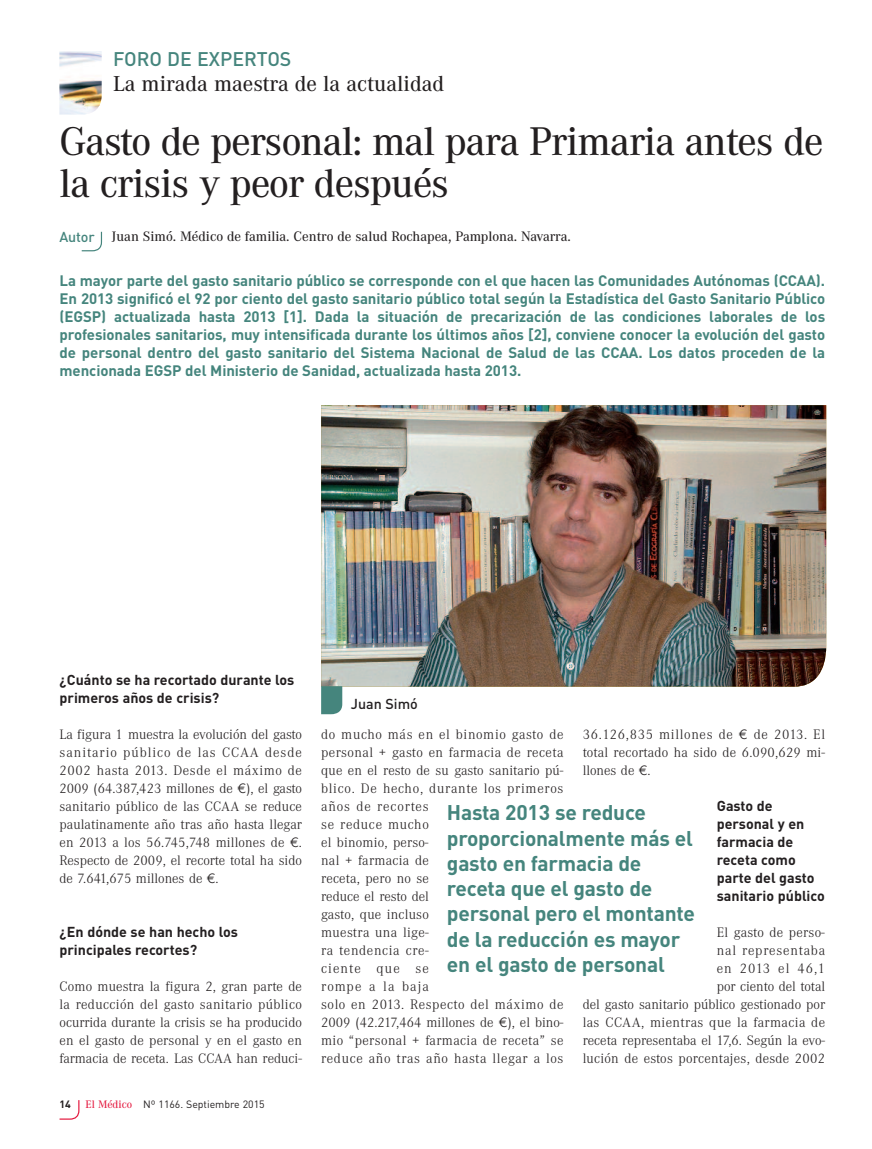
<style>
.page{position:relative;width:872px;height:1149px;background:#fff}
.page>*{position:absolute;margin:0;border:0;box-sizing:border-box;transform-origin:0 0}
.t1{font:500 41.55px/42px "Corporate A";letter-spacing:-.02em;color:#231f20}
.t2{font:500 22.5px "Corporate A";color:#231f20}
.t3{font:700 21px/25.2px "DIN";letter-spacing:-.01em;color:#45857d}
.t4{font:500 19.5px "DIN";color:#45857d}
.t5{font:700 15px/18px "DIN";letter-spacing:-.005em;color:#45857d;text-align:justify}
.t6{font:300 14.25px/18px "Corporate A";letter-spacing:.015em;color:#231f20;text-align:justify}
.t7{font:700 14.25px/18px "DIN";color:#231f20}
.t8{font:500 14.25px "Corporate A";color:#231f20}
.t9{font:500 14.25px "DIN";color:#231f20}
.t10{font:10.5px "DIN";color:#231f20}
.t11{font:700 10.5px "DIN";color:#231f20}
.s1{font-family:"DIN";color:#45857d}
.s2{font-family:"Euro Sans ITC";font-weight:400}
.s3{font-family:"Corporate A";font-weight:500;font-size:11.25px;color:#e4183e}
</style>
<div class="page">
<svg style="left:59px;top:1100px;width:21px;height:19px"></svg>
<img style="left:60px;top:51px;width:42px;height:63px">
<svg style="left:81px;top:231px;width:22px;height:21px"></svg>
<img style="left:321px;top:405px;width:505px;height:281px">
<svg style="left:321px;top:686px;width:21px;height:28px"></svg>
<h3 class="t4" style="left:113px;top:48px;width:180px">FORO DE EXPERTOS</h3>
<h2 class="t2" style="left:113px;top:70px;width:332px">La mirada maestra de la actualidad</h2>
<h1 class="t1" style="left:60px;top:119px;width:765px">Gasto de personal: mal para Primaria antes de la crisis y peor después</h1>
<p class="t8" style="left:60px;top:228px;width:513px"><span class="s1">Autor</span> Juan Simó. Médico de familia. Centro de salud Rochapea, Pamplona. Navarra.</p>
<p class="t5" style="left:60px;top:271px;width:767px">La mayor parte del gasto sanitario público se corresponde con el que hacen las Comunidades Autónomas (CCAA).<br>En 2013 significó el 92 por ciento del gasto sanitario público total según la Estadística del Gasto Sanitario Público (EGSP) actualizada hasta 2013 [1]. Dada la situación de precarización de las condiciones laborales de los profesionales sanitarios, muy intensificada durante los últimos años [2], conviene conocer la evolución del gasto de personal dentro del gasto sanitario del Sistema Nacional de Salud de las CCAA. Los datos proceden de la mencionada EGSP del Ministerio de Sanidad, actualizada hasta 2013.</p>
<p class="t7" style="left:60px;top:670px;width:236px">¿Cuánto se ha recortado durante los primeros años de crisis?</p>
<p class="t6" style="left:59px;top:724px;width:244px">La figura 1 muestra la evolución del gasto sanitario público de las CCAA desde 2002 hasta 2013. Desde el máximo de 2009 (64.387,423 millones de <span class="s2">¤</span>), el gasto sanitario público de las CCAA se reduce paulatinamente año tras año hasta llegar en 2013 a los 56.745,748 millones de <span class="s2">¤</span>.<br>Respecto de 2009, el recorte total ha sido de 7.641,675 millones de <span class="s2">¤</span>.</p>
<p class="t7" style="left:59px;top:922px;width:180px">¿En dónde se han hecho los principales recortes?</p>
<p class="t6" style="left:59px;top:976px;width:244px">Como muestra la figura 2, gran parte de la reducción del gasto sanitario público ocurrida durante la crisis se ha producido en el gasto de personal y en el gasto en farmacia de receta. Las CCAA han reduci-</p>
<p class="t11" style="left:60px;top:1098px;width:13px">14</p>
<p class="t10" style="left:86px;top:1097px;width:180px"><span class="s3">El Médico</span> Nº 1166. Septiembre 2015</p>
<p class="t9" style="left:351px;top:695px;width:68px">Juan Simó</p>
<p class="t6" style="left:321px;top:724px;width:244px;text-align:left">do mucho más en el binomio gasto de personal + gasto en farmacia de receta que en el resto de su gasto sanitario pú&shy;blico. De hecho, durante los primeros años de recortes<br>se reduce mucho<br>el binomio, perso-<br>nal + farmacia de<br>receta, pero no se<br>reduce el resto del<br>gasto, que incluso<br>muestra una lige-<br>ra tendencia cre-<br>ciente que se<br>rompe a la baja<br>solo en 2013. Respecto del máximo de<br>2009 (42.217,464 millones de <span class="s2">¤</span>), el bino&shy;mio “personal + farmacia de receta” se reduce año tras año hasta llegar a los</p>
<p class="t6" style="left:582px;top:724px;width:244px">36.126,835 millones de <span class="s2">¤</span> de 2013. El total recortado ha sido de 6.090,629 mi&shy;llones de <span class="s2">¤</span>.</p>
<p class="t7" style="left:717px;top:796px;width:109px">Gasto de personal y en farmacia de receta como parte del gasto sanitario público</p>
<p class="t6" style="left:582px;top:922px;width:244px;text-align:right">El gasto de perso-<br>nal representaba<br>en 2013 el 46,1<br>por ciento del total<br>del gasto sanitario público gestionado por las CCAA, mientras que la farmacia de receta representaba el 17,6. Según la evo&shy;lución de estos porcentajes, desde 2002</p>
<h3 class="t3" style="left:447px;top:800px;width:250px">Hasta 2013 se reduce proporcionalmente más el gasto en farmacia de receta que el gasto de personal pero el montante de la reducción es mayor en el gasto de personal</h3>
</div>
